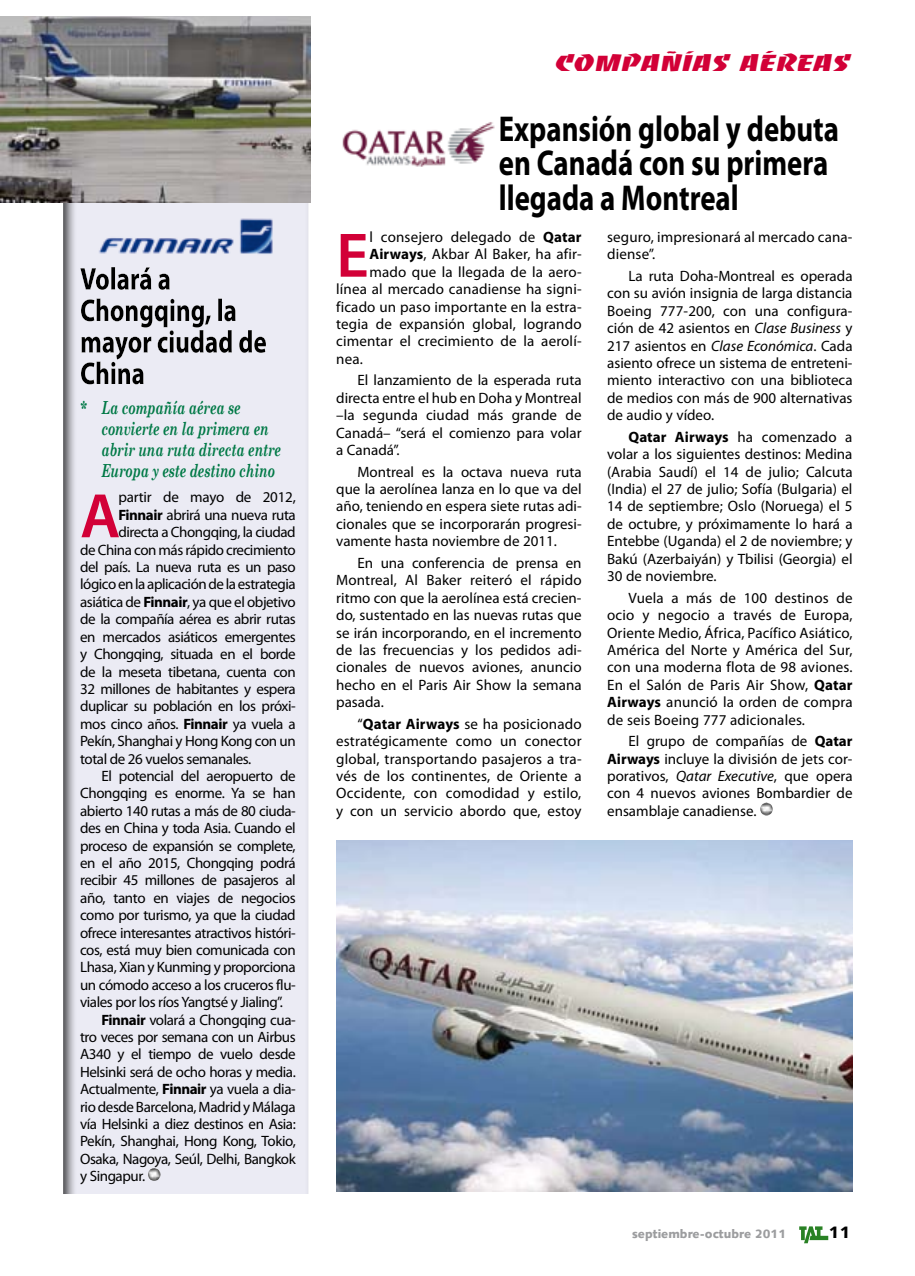
<style>
.page{position:relative;width:915px;height:1276px;background:#fff}
.page>*{position:absolute;margin:0;border:0;box-sizing:border-box;transform-origin:0 0}
.t1{font:600 63.3px "Myriad Pro";color:#d20037}
.t2{font:700 36px/34.5px "Myriad Pro";color:#000;scale:.8 1}
.t3{font:22.5px "Baccarat Wide";letter-spacing:-.02em;color:#d20037}
.t4{font:italic 700 18px/21px "Century Schoolbook";letter-spacing:-.01em;color:#007946;scale:.7 1}
.t5{font:900 16.5px "Syntax";color:#000}
.t6{font:15px/17.4px "Myriad Pro";letter-spacing:-.03em;color:#000;text-align:justify}
.t7{font:15px/17.4px "Myriad Pro";letter-spacing:.01em;color:#000}
.t8{font:900 12px "Syntax";color:#9c9d9f}
.s1{font-weight:700}
.s2{font-style:italic}
</style>
<div class="page">
<svg style="left:799px;top:1226px;width:29px;height:17px"></svg>
<div style="left:63px;top:117px;width:250px;height:1077px;background:#000;opacity:.75"></div>
<img style="left:0;top:16px;width:310px;height:186px">
<img style="left:90px;top:211px;width:192px;height:55px">
<img style="left:336px;top:840px;width:516px;height:351px">
<img style="left:342px;top:122px;width:153px;height:45px">
<img style="left:760px;top:802px;width:12px;height:14px">
<p class="t4" style="left:101px;top:396px;width:258px;text-indent:-21px">* La compañía aérea se convierte en la primera en abrir una ruta directa entre<br>Europa y este destino chino</p>
<h1 class="t1" style="left:80px;top:476px;width:42px">A</h1>
<p class="t6" style="left:118px;top:488px;width:179px">partir de mayo de 2012,</p>
<p class="t6" style="left:118px;top:506px;width:179px"><span class="s1">Finnair</span> abrirá una nueva ruta</p>
<p class="t6" style="left:118px;top:523px;width:179px">directa a Chongqing, la ciudad</p>
<p class="t6" style="left:80px;top:541px;width:217px">de China con más rápido crecimiento</p>
<p class="t6" style="left:80px;top:558px;width:217px">del país. La nueva ruta es un paso</p>
<p class="t6" style="left:80px;top:575px;width:217px">lógico en la aplicación de la estrategia</p>
<p class="t6" style="left:80px;top:593px;width:217px">asiática de <span class="s1">Finnair</span>, ya que el objetivo</p>
<p class="t6" style="left:80px;top:610px;width:217px">de la compañía aérea es abrir rutas</p>
<p class="t6" style="left:80px;top:628px;width:217px">en mercados asiáticos emergentes</p>
<p class="t6" style="left:80px;top:645px;width:217px">y Chongqing, situada en el borde</p>
<p class="t6" style="left:80px;top:662px;width:217px">de la meseta tibetana, cuenta con</p>
<p class="t6" style="left:80px;top:680px;width:217px">32 millones de habitantes y espera</p>
<p class="t6" style="left:80px;top:697px;width:217px">duplicar su población en los próxi-</p>
<p class="t6" style="left:80px;top:715px;width:217px">mos cinco años. <span class="s1">Finnair</span> ya vuela a</p>
<p class="t6" style="left:80px;top:732px;width:217px">Pekín, Shanghai y Hong Kong con un</p>
<p class="t6" style="left:80px;top:749px;width:172px">total de 26 vuelos semanales.</p>
<p class="t6" style="left:101px;top:767px;width:196px">El potencial del aeropuerto de</p>
<p class="t6" style="left:80px;top:784px;width:217px">Chongqing es enorme. Ya se han</p>
<p class="t6" style="left:80px;top:802px;width:217px">abierto 140 rutas a más de 80 ciuda-</p>
<p class="t6" style="left:80px;top:819px;width:217px">des en China y toda Asia. Cuando el</p>
<p class="t6" style="left:80px;top:836px;width:217px">proceso de expansión se complete,</p>
<p class="t6" style="left:80px;top:854px;width:217px">en el año 2015, Chongqing podrá</p>
<p class="t6" style="left:80px;top:871px;width:217px">recibir 45 millones de pasajeros al</p>
<p class="t6" style="left:80px;top:889px;width:217px">año, tanto en viajes de negocios</p>
<p class="t6" style="left:80px;top:906px;width:217px">como por turismo, ya que la ciudad</p>
<p class="t6" style="left:80px;top:923px;width:217px">ofrece interesantes atractivos históri-</p>
<p class="t6" style="left:80px;top:941px;width:217px">cos, está muy bien comunicada con</p>
<p class="t6" style="left:80px;top:958px;width:217px">Lhasa, Xian y Kunming y proporciona</p>
<p class="t6" style="left:80px;top:976px;width:217px">un cómodo acceso a los cruceros flu-</p>
<p class="t6" style="left:80px;top:993px;width:204px">viales por los ríos Yangtsé y Jialing”.</p>
<p class="t6" style="left:101px;top:1010px;width:196px"><span class="s1">Finnair</span> volará a Chongqing cua-</p>
<p class="t6" style="left:80px;top:1028px;width:217px">tro veces por semana con un Airbus</p>
<p class="t6" style="left:80px;top:1045px;width:217px">A340 y el tiempo de vuelo desde</p>
<p class="t6" style="left:80px;top:1063px;width:217px">Helsinki será de ocho horas y media.</p>
<p class="t6" style="left:80px;top:1080px;width:217px">Actualmente, <span class="s1">Finnair</span> ya vuela a dia-</p>
<p class="t6" style="left:80px;top:1097px;width:217px">rio desde Barcelona, Madrid y Málaga</p>
<p class="t6" style="left:80px;top:1115px;width:217px">vía Helsinki a diez destinos en Asia:</p>
<p class="t6" style="left:80px;top:1132px;width:217px">Pekín, Shanghai, Hong Kong, Tokio,</p>
<p class="t6" style="left:80px;top:1150px;width:217px">Osaka, Nagoya, Seúl, Delhi, Bangkok</p>
<p class="t6" style="left:80px;top:1167px;width:66px">y Singapur.</p>
<h3 class="t3" style="left:555px;top:50px;width:297px">COMPAÑÍAS AÉREAS</h3>
<h2 class="t2" style="left:498px;top:110px;width:426px">Expansión global y debuta en Canadá con su primera llegada a Montreal</h2>
<h1 class="t1" style="left:336px;top:215px;width:34px">E</h1>
<p class="t7" style="left:369px;top:228px;width:213px">l consejero delegado de <span class="s1">Qatar</span></p>
<p class="t7" style="left:369px;top:245px;width:213px"><span class="s1">Airways</span>, Akbar Al Baker, ha afir-</p>
<p class="t7" style="left:369px;top:263px;width:213px">mado que la llegada de la aero-</p>
<p class="t7" style="left:336px;top:280px;width:247px">línea al mercado canadiense ha signi-</p>
<p class="t7" style="left:336px;top:297px;width:247px">ficado un paso importante en la estra-</p>
<p class="t7" style="left:336px;top:315px;width:247px">tegia de expansión global, logrando</p>
<p class="t7" style="left:336px;top:332px;width:247px">cimentar el crecimiento de la aerolí-</p>
<p class="t6" style="left:336px;top:350px;width:28px">nea.</p>
<p class="t6" style="left:336px;top:371px;width:247px;text-indent:21px">El lanzamiento de la esperada ruta directa entre el hub en Doha y Montreal –la segunda ciudad más grande de Canadá– “será el comienzo para volar a Canadá”.</p>
<p class="t6" style="left:336px;top:463px;width:247px;text-indent:21px">Montreal es la octava nueva ruta que la aerolínea lanza en lo que va del año, teniendo en espera siete rutas adi&shy;cionales que se incorporarán progresi&shy;vamente hasta noviembre de 2011.</p>
<p class="t6" style="left:336px;top:554px;width:247px;text-indent:21px">En una conferencia de prensa en Montreal, Al Baker reiteró el rápido ritmo con que la aerolínea está crecien&shy;do, sustentado en las nuevas rutas que se irán incorporando, en el incremento de las frecuencias y los pedidos adi&shy;cionales de nuevos aviones, anuncio hecho en el Paris Air Show la semana pasada.</p>
<p class="t6" style="left:336px;top:715px;width:247px;text-indent:21px">“<span class="s1">Qatar Airways</span> se ha posicionado estratégicamente como un conector global, transportando pasajeros a tra&shy;vés de los continentes, de Oriente a Occidente, con comodidad y estilo, y con un servicio abordo que, estoy</p>
<p class="t7" style="left:607px;top:228px;width:247px">seguro, impresionará al mercado cana&shy;diense”.</p>
<p class="t6" style="left:607px;top:267px;width:247px;text-indent:21px">La ruta Doha-Montreal es operada con su avión insignia de larga distancia Boeing 777-200, con una configura&shy;ción de 42 asientos en <span class="s2">Clase Business</span> y 217 asientos en <span class="s2">Clase Económica</span>. Cada asiento ofrece un sistema de entreteni&shy;miento interactivo con una biblioteca de medios con más de 900 alternativas de audio y vídeo.</p>
<p class="t6" style="left:607px;top:428px;width:247px;text-indent:21px"><span class="s1">Qatar Airways</span> ha comenzado a volar a los siguientes destinos: Medina (Arabia Saudí) el 14 de julio; Calcuta (India) el 27 de julio; Sofía (Bulgaria) el 14 de septiembre; Oslo (Noruega) el 5 de octubre, y próximamente lo hará a Entebbe (Uganda) el 2 de noviembre; y Bakú (Azerbaiyán) y Tbilisi (Georgia) el 30 de noviembre.</p>
<p class="t6" style="left:607px;top:589px;width:247px;text-indent:21px">Vuela a más de 100 destinos de ocio y negocio a través de Europa, Oriente Medio, África, Pacífico Asiático, América del Norte y América del Sur, con una moderna flota de 98 aviones.<br>En el Salón de Paris Air Show, <span class="s1">Qatar Airways</span> anunció la orden de compra de seis Boeing 777 adicionales.</p>
<p class="t6" style="left:607px;top:732px;width:247px;text-indent:21px">El grupo de compañías de <span class="s1">Qatar Airways</span> incluye la división de jets cor&shy;porativos, <span class="s2">Qatar Executive</span>, que opera con 4 nuevos aviones Bombardier de ensamblaje canadiense.</p>
<p class="t8" style="left:632px;top:1227px;width:155px">septiembre-octubre 2011</p>
<p class="t5" style="left:828px;top:1222px;width:23px">11</p>
</div>
